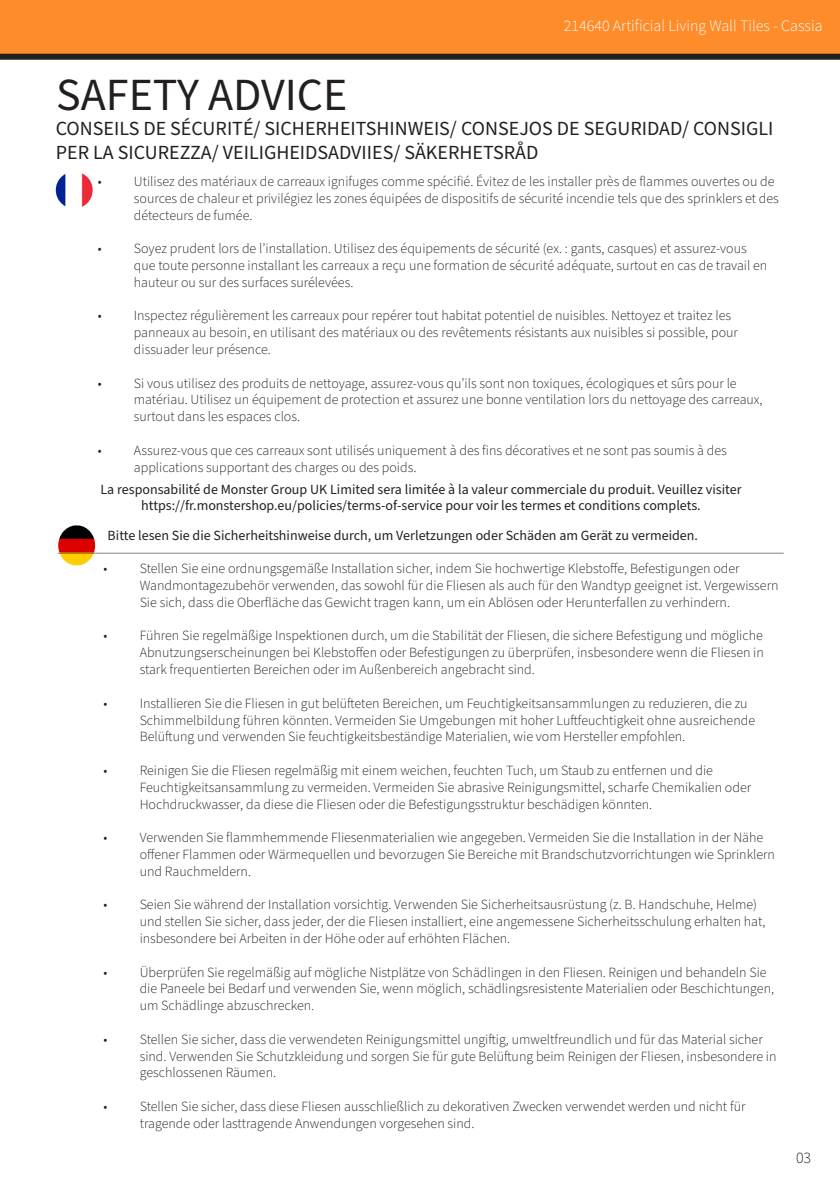
<style>
.page{position:relative;width:840px;height:1191px;background:#fff}
.page>*{position:absolute;margin:0;border:0;box-sizing:border-box;transform-origin:0 0}
.t1{font:46px "Source Sans Pro";color:#231f20}
.t2{font:20px/24px "Source Sans Pro";color:#231f20}
.t3{font:300 16px "Source Sans Pro";color:#fff}
.t4{font:300 16px "Source Sans Pro";color:#231f20}
.t5{font:300 14px/16.8px "Source Sans Pro";color:#231f20}
.t6{font:14px "Source Sans Pro";color:#231f20}
</style>
<div class="page">
<div style="left:0;top:0;width:839px;height:57px;background:#ff8c2b"></div>
<div style="left:0;top:54px;width:839px;height:6px;background:#231f20"></div>
<img style="left:56px;top:173px;width:37px;height:34px">
<img style="left:58px;top:525px;width:37px;height:40px">
<hr style="left:58px;top:553px;width:725px;height:1px;background:#000">
<p class="t3" style="left:563px;top:15px;width:260px">214640 Artificial Living Wall Tiles - Cassia</p>
<p class="t1" style="left:56px;top:64px;width:292px">SAFETY ADVICE</p>
<p class="t2" style="left:56px;top:117px;width:718px">CONSEILS DE SÉCURITÉ/ SICHERHEITSHINWEIS/ CONSEJOS DE SEGURIDAD/ CONSIGLI<br>PER LA SICUREZZA/ VEILIGHEIDSADVIIES/ SÄKERHETSRÅD</p>
<p class="t5" style="left:134px;top:173px;width:646px;text-indent:-36px">• Utilisez des matériaux de carreaux ignifuges comme spécifié. Évitez de les installer près de flammes ouvertes ou de sources de chaleur et privilégiez les zones équipées de dispositifs de sécurité incendie tels que des sprinklers et des détecteurs de fumée.</p>
<p class="t5" style="left:134px;top:241px;width:634px;text-indent:-36px">• Soyez prudent lors de l’installation. Utilisez des équipements de sécurité (ex. : gants, casques) et assurez-vous que toute personne installant les carreaux a reçu une formation de sécurité adéquate, surtout en cas de travail en hauteur ou sur des surfaces surélevées.</p>
<p class="t5" style="left:134px;top:308px;width:605px;text-indent:-36px">• Inspectez régulièrement les carreaux pour repérer tout habitat potentiel de nuisibles. Nettoyez et traitez les panneaux au besoin, en utilisant des matériaux ou des revêtements résistants aux nuisibles si possible, pour dissuader leur présence.</p>
<p class="t5" style="left:134px;top:375px;width:630px;text-indent:-36px">• Si vous utilisez des produits de nettoyage, assurez-vous qu’ils sont non toxiques, écologiques et sûrs pour le matériau. Utilisez un équipement de protection et assurez une bonne ventilation lors du nettoyage des carreaux, surtout dans les espaces clos.</p>
<p class="t5" style="left:134px;top:442px;width:594px;text-indent:-36px">• Assurez-vous que ces carreaux sont utilisés uniquement à des fins décoratives et ne sont pas soumis à des applications supportant des charges ou des poids.</p>
<p class="t6" style="left:100px;top:479px;width:642px">La responsabilité de Monster Group UK Limited sera limitée à la valeur commerciale du produit. Veuillez visiter</p>
<p class="t6" style="left:141px;top:496px;width:560px">https://fr.monstershop.eu/policies/terms-of-service pour voir les termes et conditions complets.</p>
<p class="t6" style="left:108px;top:525px;width:591px">Bitte lesen Sie die Sicherheitshinweise durch, um Verletzungen oder Schäden am Gerät zu vermeiden.</p>
<p class="t5" style="left:140px;top:560px;width:640px;text-indent:-36px">• Stellen Sie eine ordnungsgemäße Installation sicher, indem Sie hochwertige Klebstoffe, Befestigungen oder<br>Wandmontagezubehör verwenden, das sowohl für die Fliesen als auch für den Wandtyp geeignet ist. Vergewissern<br>Sie sich, dass die Oberfläche das Gewicht tragen kann, um ein Ablösen oder Herunterfallen zu verhindern.</p>
<p class="t5" style="left:140px;top:628px;width:625px;text-align:justify;text-indent:-36px">• Führen Sie regelmäßige Inspektionen durch, um die Stabilität der Fliesen, die sichere Befestigung und mögliche Abnutzungserscheinungen bei Klebstoffen oder Befestigungen zu überprüfen, insbesondere wenn die Fliesen in stark frequentierten Bereichen oder im Außenbereich angebracht sind.</p>
<p class="t5" style="left:140px;top:695px;width:616px;text-indent:-36px">• Installieren Sie die Fliesen in gut belüfteten Bereichen, um Feuchtigkeitsansammlungen zu reduzieren, die zu<br>Schimmelbildung führen könnten. Vermeiden Sie Umgebungen mit hoher Luftfeuchtigkeit ohne ausreichende<br>Belüftung und verwenden Sie feuchtigkeitsbeständige Materialien, wie vom Hersteller empfohlen.</p>
<p class="t5" style="left:140px;top:762px;width:612px;text-indent:-36px">• Reinigen Sie die Fliesen regelmäßig mit einem weichen, feuchten Tuch, um Staub zu entfernen und die<br>Feuchtigkeitsansammlung zu vermeiden. Vermeiden Sie abrasive Reinigungsmittel, scharfe Chemikalien oder<br>Hochdruckwasser, da diese die Fliesen oder die Befestigungsstruktur beschädigen könnten.</p>
<p class="t5" style="left:140px;top:829px;width:636px;text-indent:-36px">• Verwenden Sie flammhemmende Fliesenmaterialien wie angegeben. Vermeiden Sie die Installation in der Nähe offener Flammen oder Wärmequellen und bevorzugen Sie Bereiche mit Brandschutzvorrichtungen wie Sprinklern und Rauchmeldern.</p>
<p class="t5" style="left:140px;top:896px;width:627px;text-indent:-36px">• Seien Sie während der Installation vorsichtig. Verwenden Sie Sicherheitsausrüstung (z. B. Handschuhe, Helme) und stellen Sie sicher, dass jeder, der die Fliesen installiert, eine angemessene Sicherheitsschulung erhalten hat, insbesondere bei Arbeiten in der Höhe oder auf erhöhten Flächen.</p>
<p class="t5" style="left:140px;top:964px;width:635px;text-indent:-36px">• Überprüfen Sie regelmäßig auf mögliche Nistplätze von Schädlingen in den Fliesen. Reinigen und behandeln Sie die Paneele bei Bedarf und verwenden Sie, wenn möglich, schädlingsresistente Materialien oder Beschichtungen, um Schädlinge abzuschrecken.</p>
<p class="t5" style="left:140px;top:1031px;width:638px;text-indent:-36px">• Stellen Sie sicher, dass die verwendeten Reinigungsmittel ungiftig, umweltfreundlich und für das Material sicher sind. Verwenden Sie Schutzkleidung und sorgen Sie für gute Belüftung beim Reinigen der Fliesen, insbesondere in geschlossenen Räumen.</p>
<p class="t5" style="left:140px;top:1098px;width:607px;text-indent:-36px">• Stellen Sie sicher, dass diese Fliesen ausschließlich zu dekorativen Zwecken verwendet werden und nicht für tragende oder lasttragende Anwendungen vorgesehen sind.</p>
<p class="t4" style="left:795px;top:1146px;width:17px">03</p>
</div>
